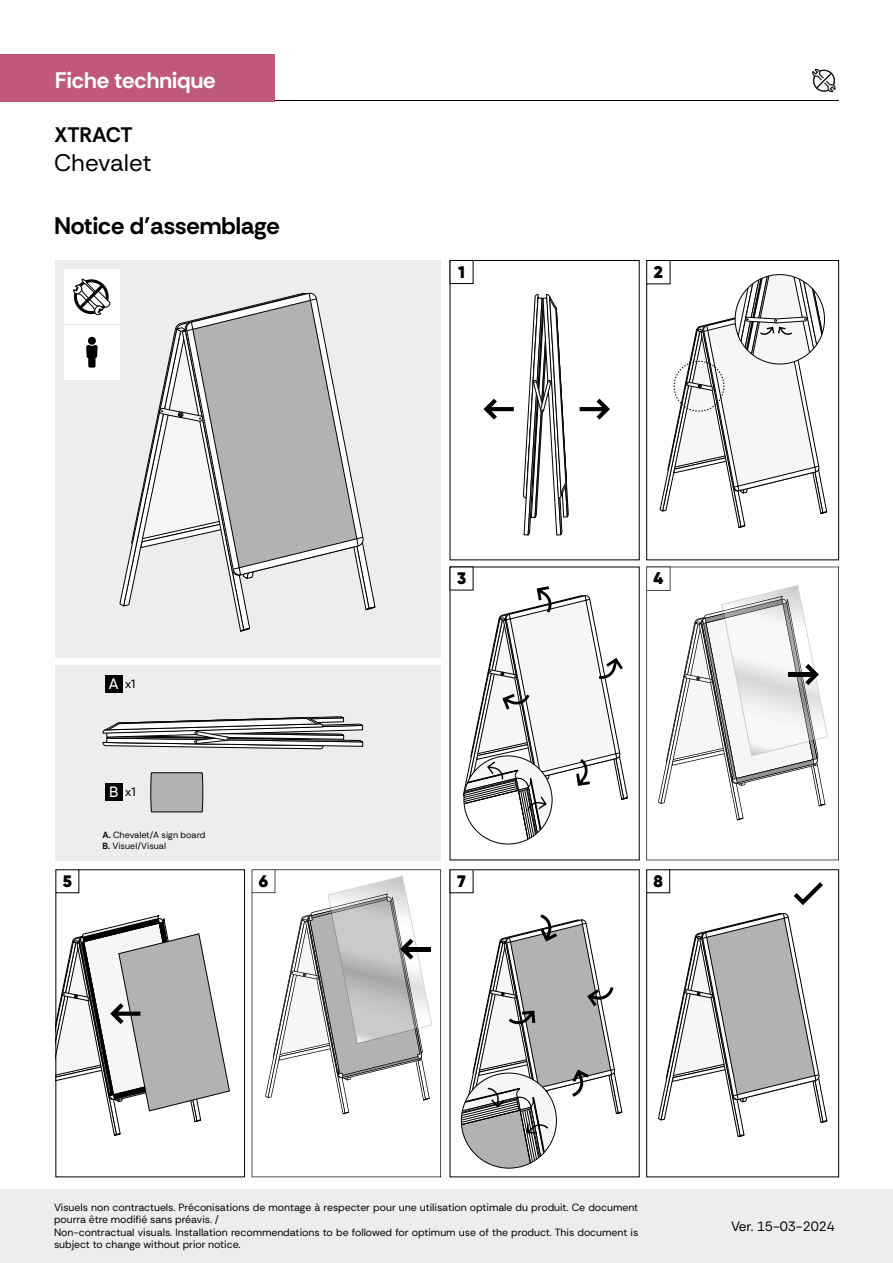
<style>
.page{position:relative;width:893px;height:1263px;background:#fff}
.page>*{position:absolute;margin:0;border:0;box-sizing:border-box;transform-origin:0 0}
.t1{font:700 24px "Rethink Sans";color:#000}
.t2{font:24px "Rethink Sans";color:#000}
.t3{font:700 22.5px "Rethink Sans";color:#fff}
.t4{font:700 21px "Rethink Sans";letter-spacing:-.01em;color:#000}
.t5{font:900 16.95px "Gilroy";color:#000}
.t6{font:900 16.65px "Gilroy";color:#000}
.t7{font:13.5px "Rethink Sans";letter-spacing:-.005em;color:#000}
.t8{font:500 12px "Gilroy";color:#000}
.t9{font:10.5px/12.6px "Rethink Sans";letter-spacing:-.005em;color:#000}
.t10{font:9px/10.8px "Rethink Sans";color:#000}
.s1{font-size:15px;color:#fff}
.s2{font-weight:700}
</style>
<div class="page">
<hr style="left:275px;top:100px;width:564px;height:1px;background:#000">
<div style="left:0;top:54px;width:275px;height:47px;background:#c0577d"></div>
<div style="left:0;top:1190px;width:893px;height:73px;background:#ededed"></div>
<div style="left:56px;top:260px;width:385px;height:600px;background:#ededed"></div>
<div style="left:50px;top:658px;width:396px;height:6px;background:#fff"></div>
<svg style="left:812px;top:68px;width:24px;height:25px"></svg>
<div style="left:64px;top:325px;width:56px;height:55px;background:#fff"></div>
<div style="left:64px;top:269px;width:56px;height:56px;background:#fff"></div>
<svg style="left:73px;top:278px;width:38px;height:37px"></svg>
<svg style="left:86px;top:345px;width:12px;height:23px"></svg>
<div style="left:88px;top:337px;width:8px;height:8px;background:#000;border-radius:50%"></div>
<hr style="left:64px;top:324px;width:56px;height:1px;background:#ededed">
<svg style="left:119px;top:297px;width:257px;height:335px"></svg>
<svg style="left:150px;top:772px;width:54px;height:41px;background:#a6a6a6"></svg>
<div style="left:105px;top:676px;width:17px;height:17px;background:#000"></div>
<div style="left:105px;top:784px;width:17px;height:17px;background:#000"></div>
<svg style="left:102px;top:716px;width:262px;height:34px"></svg>
<div style="left:450px;top:260px;width:23px;height:24px;border:1px solid #000"></div>
<svg style="left:483px;top:294px;width:127px;height:242px"></svg>
<div style="left:646px;top:260px;width:193px;height:300px;border:1px solid #000"></div>
<div style="left:646px;top:260px;width:24px;height:24px;border:1px solid #000"></div>
<svg style="left:659px;top:275px;width:169px;height:253px"></svg>
<svg style="left:462px;top:584px;width:166px;height:260px"></svg>
<svg style="left:646px;top:567px;width:193px;height:293px"></svg>
<svg style="left:646px;top:567px;width:182px;height:253px"></svg>
<div style="left:56px;top:869px;width:189px;height:308px;border:1px solid #000"></div>
<svg style="left:56px;top:880px;width:174px;height:257px"></svg>
<svg style="left:252px;top:869px;width:189px;height:308px"></svg>
<svg style="left:252px;top:869px;width:180px;height:245px"></svg>
<svg style="left:461px;top:914px;width:162px;height:254px"></svg>
<div style="left:646px;top:869px;width:193px;height:308px;border:1px solid #000"></div>
<div style="left:646px;top:869px;width:24px;height:24px;border:1px solid #000"></div>
<svg style="left:658px;top:878px;width:170px;height:260px"></svg>
<h2 class="t3" style="left:55px;top:66px;width:162px">Fiche technique</h2>
<h3 class="t4" style="left:54px;top:122px;width:80px">XTRACT</h3>
<h1 class="t2" style="left:54px;top:148px;width:99px">Chevalet</h1>
<h1 class="t1" style="left:54px;top:211px;width:227px">Notice d’assemblage</h1>
<p class="t8" style="left:109px;top:676px;width:28px"><span class="s1">A</span> x1</p>
<p class="t8" style="left:109px;top:784px;width:28px"><span class="s1">B</span> x1</p>
<p class="t10" style="left:103px;top:830px;width:105px"><span class="s2">A.</span> Chevalet/A sign board<br><span class="s2">B.</span> Visuel/Visual</p>
<h3 class="t6" style="left:458px;top:261px;width:8px">1</h3>
<h3 class="t5" style="left:654px;top:261px;width:11px">2</h3>
<h3 class="t6" style="left:457px;top:568px;width:11px">3</h3>
<h3 class="t5" style="left:653px;top:568px;width:11px">4</h3>
<h3 class="t6" style="left:63px;top:870px;width:11px">5</h3>
<h3 class="t6" style="left:259px;top:870px;width:11px">6</h3>
<h3 class="t6" style="left:457px;top:870px;width:10px">7</h3>
<h3 class="t6" style="left:653px;top:870px;width:11px">8</h3>
<p class="t9" style="left:54px;top:1201px;width:586px">Visuels non contractuels. Préconisations de montage à respecter pour une utilisation optimale du produit. Ce document pourra être modifié sans préavis. /<br>Non-contractual visuals. Installation recommendations to be followed for optimum use of the product. This document is subject to change without prior notice.</p>
<p class="t7" style="left:731px;top:1217px;width:105px">Ver. 15-03-2024</p>
</div>
